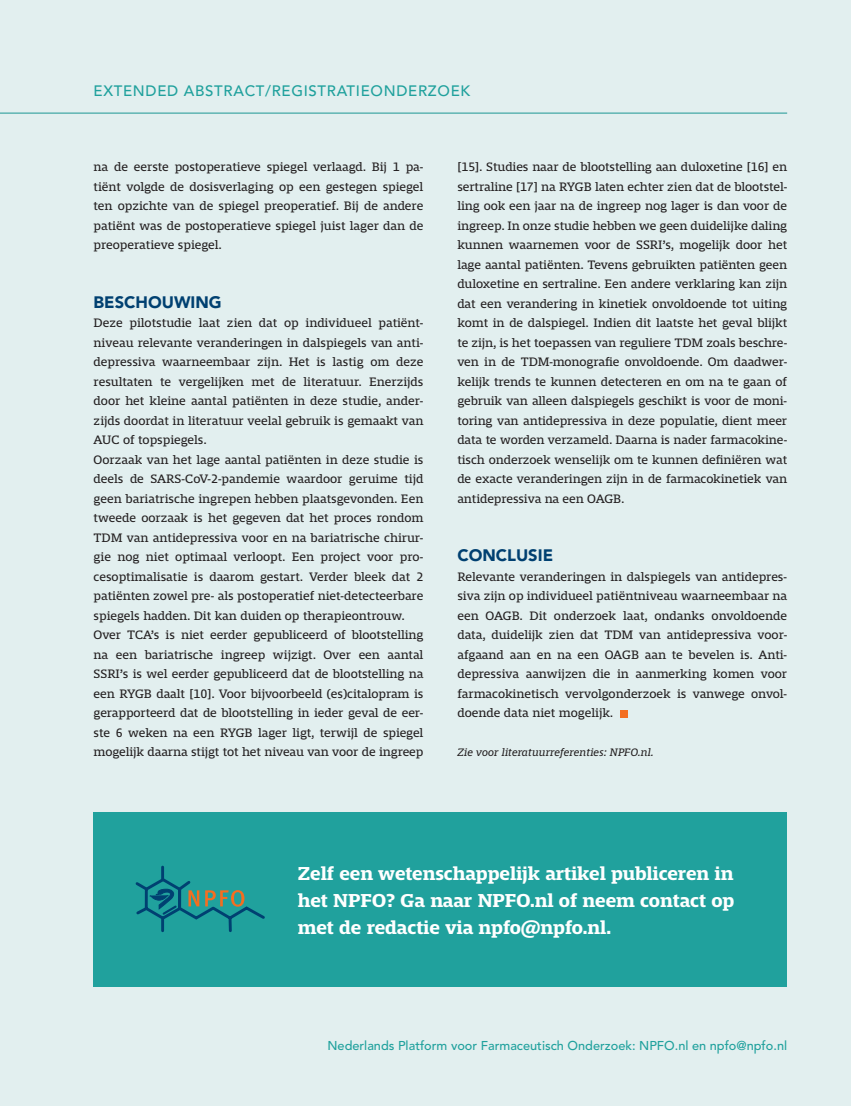
<style>
.page{position:relative;width:851px;height:1106px;background:#fff}
.page>*{position:absolute;margin:0;border:0;box-sizing:border-box;transform-origin:0 0}
.t1{font:700 19.5px/27px "Mislab Std";color:#fff;text-align:justify}
.t2{font:900 16.5px "Avenir LT Std";color:#004071}
.t3{font:500 15px "Avenir LT Std";letter-spacing:.045em;color:#20a19d}
.t4{font:12.75px/19.5px "Mislab Std";color:#231f20;text-align:justify}
.t5{font:500 12.75px "Avenir LT Std";color:#20a19d}
.t6{font:italic 11.25px "Mislab Std";color:#231f20}
</style>
<div class="page">
<div style="left:0;top:0;width:850px;height:1106px;background:#e2efef"></div>
<hr style="left:0;top:113px;width:787px;height:1px;background:#20a19d">
<div style="left:619px;top:710px;width:8px;height:7px;background:#f36e21"></div>
<div style="left:94px;top:812px;width:693px;height:174px;background:#20a19d"></div>
<svg style="left:135px;top:865px;width:130px;height:67px"></svg>
<p class="t3" style="left:94px;top:83px;width:378px">EXTENDED ABSTRACT/REGISTRATIEONDERZOEK</p>
<p class="t4" style="left:94px;top:157px;width:331px">na de eerste postoperatieve spiegel verlaagd. Bij 1 pa&shy;tiënt volgde de dosisverlaging op een gestegen spiegel ten opzichte van de spiegel preoperatief. Bij de andere patiënt was de postoperatieve spiegel juist lager dan de preoperatieve spiegel.</p>
<p class="t2" style="left:94px;top:292px;width:130px">BESCHOUWING</p>
<p class="t4" style="left:94px;top:313px;width:331px;text-align:left">Deze pilotstudie laat zien dat op individueel patiënt&shy;niveau relevante veranderingen in dalspiegels van anti&shy;depressiva waarneembaar zijn. Het is lastig om deze resultaten te vergelijken met de literatuur. Enerzijds door het kleine aantal patiënten in deze studie, ander&shy;zijds doordat in literatuur veelal gebruik is gemaakt van AUC of topspiegels.<br>Oorzaak van het lage aantal patiënten in deze studie is deels de SARS-CoV-2-pandemie waardoor geruime tijd geen bariatrische ingrepen hebben plaatsgevonden. Een tweede oorzaak is het gegeven dat het proces rondom TDM van antidepressiva voor en na bariatrische chirur&shy;gie nog niet optimaal verloopt. Een project voor pro&shy;cesoptimalisatie is daarom gestart. Verder bleek dat 2 patiënten zowel pre- als postoperatief niet-detecteerbare spiegels hadden. Dit kan duiden op therapieontrouw.<br>Over TCA’s is niet eerder gepubliceerd of blootstelling na een bariatrische ingreep wijzigt. Over een aantal SSRI’s is wel eerder gepubliceerd dat de blootstelling na een RYGB daalt [10]. Voor bijvoorbeeld (es)citalopram is gerapporteerd dat de blootstelling in ieder geval de eer&shy;ste 6 weken na een RYGB lager ligt, terwijl de spiegel mogelijk daarna stijgt tot het niveau van voor de ingreep</p>
<p class="t4" style="left:457px;top:157px;width:331px">[15]. Studies naar de blootstelling aan duloxetine [16] en sertraline [17] na RYGB laten echter zien dat de blootstel&shy;ling ook een jaar na de ingreep nog lager is dan voor de ingreep. In onze studie hebben we geen duidelijke daling kunnen waarnemen voor de SSRI’s, mogelijk door het lage aantal patiënten. Tevens gebruikten patiënten geen duloxetine en sertraline. Een andere verklaring kan zijn dat een verandering in kinetiek onvoldoende tot uiting komt in de dalspiegel. Indien dit laatste het geval blijkt te zijn, is het toepassen van reguliere TDM zoals beschre&shy;ven in de TDM-monografie onvoldoende. Om daadwer&shy;kelijk trends te kunnen detecteren en om na te gaan of gebruik van alleen dalspiegels geschikt is voor de moni&shy;toring van antidepressiva in deze populatie, dient meer data te worden verzameld. Daarna is nader farmacokine&shy;tisch onderzoek wenselijk om te kunnen definiëren wat de exacte veranderingen zijn in de farmacokinetiek van antidepressiva na een OAGB.</p>
<p class="t2" style="left:457px;top:545px;width:97px">CONCLUSIE</p>
<p class="t4" style="left:457px;top:567px;width:331px">Relevante veranderingen in dalspiegels van antidepres&shy;siva zijn op individueel patiëntniveau waarneembaar na een OAGB. Dit onderzoek laat, ondanks onvoldoende data, duidelijk zien dat TDM van antidepressiva voor&shy;afgaand aan en na een OAGB aan te bevelen is. Anti&shy;depressiva aanwijzen die in aanmerking komen voor farmacokinetisch vervolgonderzoek is vanwege onvol&shy;doende data niet mogelijk.</p>
<p class="t6" style="left:457px;top:747px;width:198px">Zie voor literatuurreferenties: NPFO.nl.</p>
<h1 class="t1" style="left:298px;top:860px;width:438px">Zelf een wetenschappelijk artikel publiceren in het NPFO? Ga naar NPFO.nl of neem contact op met de redactie via npfo@npfo.nl.</h1>
<p class="t5" style="left:327px;top:1037px;width:461px">Nederlands Platform voor Farmaceutisch Onderzoek: NPFO.nl en npfo@npfo.nl</p>
</div>
